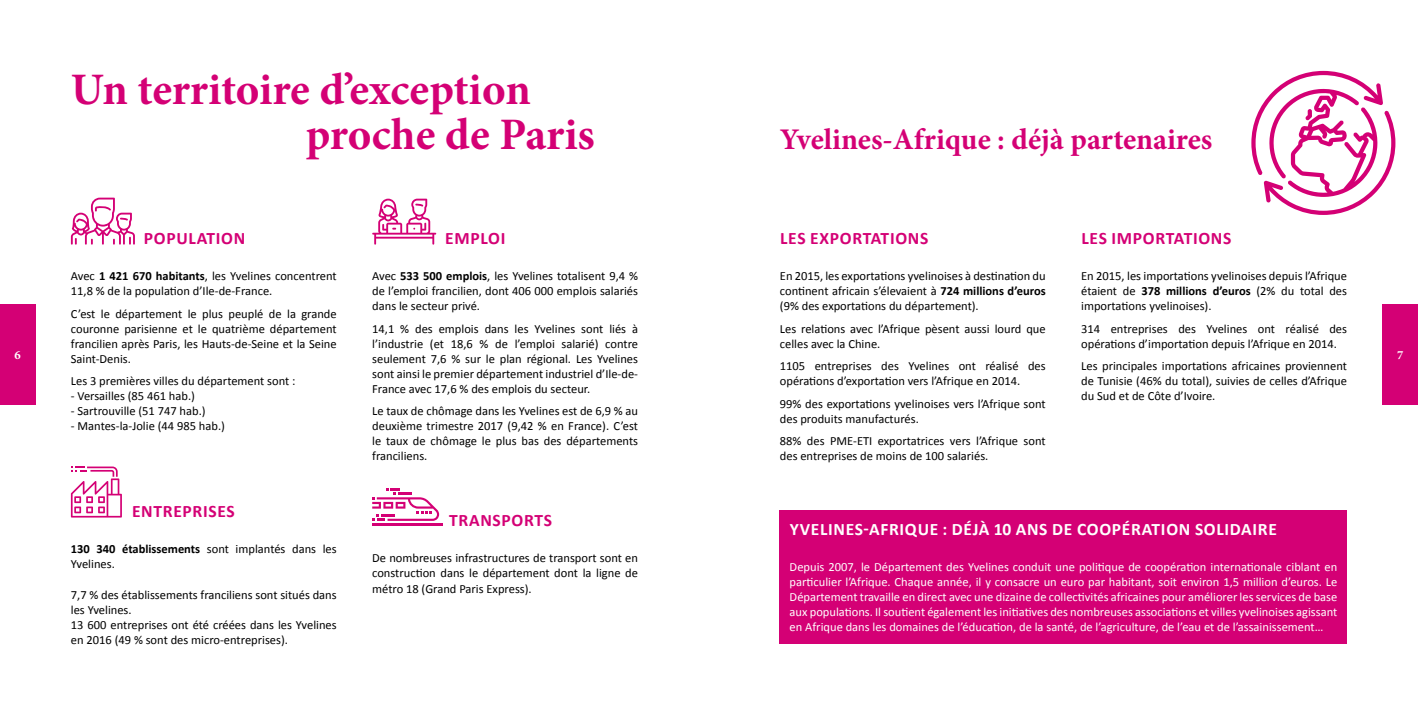
<style>
.page{position:relative;width:1418px;height:709px;background:#fff}
.page>*{position:absolute;margin:0;border:0;box-sizing:border-box;transform-origin:0 0}
.t1{font:700 45px/45px "Minion Pro";letter-spacing:-.005em;color:#d40075}
.t2{font:700 30px "Minion Pro";color:#d40075}
.t3{font:700 17.5px "Calibri";letter-spacing:.04em;color:#d40075}
.t4{font:700 17.5px "Calibri";letter-spacing:.04em;color:#fff}
.t5{font:12.5px/15px "Calibri";color:#000}
.t6{font:12.5px/15px "Calibri";color:#fff;text-align:justify}
.t7{font:700 12.5px "Minion Pro";color:#fff}
.s1{font-weight:700}
</style>
<div class="page">
<div style="left:780px;top:509px;width:566px;height:134px;background:#d40075"></div>
<div style="left:0;top:304px;width:35px;height:100px;background:#d40075"></div>
<div style="left:1382px;top:304px;width:35px;height:100px;background:#d40075"></div>
<svg style="left:1251px;top:71px;width:144px;height:144px"></svg>
<svg style="left:71px;top:198px;width:64px;height:47px"></svg>
<svg style="left:372px;top:199px;width:64px;height:46px"></svg>
<hr style="left:372px;top:523px;width:70px;height:2px;background:#d40075">
<svg style="left:372px;top:488px;width:67px;height:33px"></svg>
<svg style="left:71px;top:466px;width:51px;height:51px"></svg>
<h1 class="t1" style="left:306px;top:66px;width:290px;text-indent:-235px">Un territoire d’exception proche de Paris</h1>
<h2 class="t2" style="left:780px;top:118px;width:434px">Yvelines-Afrique : déjà partenaires</h2>
<h3 class="t3" style="left:144px;top:228px;width:103px">POPULATION</h3>
<p class="t5" style="left:71px;top:268px;width:267px">Avec <span class="s1">1 421 670 habitants</span>, les Yvelines concentrent<br>11,8 % de la population d’Ile-de-France.</p>
<p class="t5" style="left:71px;top:305px;width:267px;text-align:justify">C’est le département le plus peuplé de la grande couronne parisienne et le quatrième département francilien après Paris, les Hauts-de-Seine et la Seine Saint-Denis.</p>
<p class="t5" style="left:71px;top:373px;width:226px">Les 3 premières villes du département sont :</p>
<p class="t5" style="left:71px;top:388px;width:126px">- Versailles (85 461 hab.)</p>
<p class="t5" style="left:71px;top:403px;width:136px">- Sartrouville (51 747 hab.)</p>
<p class="t5" style="left:71px;top:418px;width:155px">- Mantes-la-Jolie (44 985 hab.)</p>
<h3 class="t3" style="left:445px;top:228px;width:62px">EMPLOI</h3>
<p class="t5" style="left:372px;top:268px;width:267px;text-align:justify">Avec <span class="s1">533 500 emplois</span>, les Yvelines totalisent 9,4 % de l’emploi francilien, dont 406 000 emplois salariés dans le secteur privé.</p>
<p class="t5" style="left:372px;top:320px;width:267px;text-align:justify">14,1 % des emplois dans les Yvelines sont liés à l’industrie (et 18,6 % de l’emploi salarié) contre seulement 7,6 % sur le plan régional. Les Yvelines sont ainsi le premier département industriel d’Ile-de-France avec 17,6 % des emplois du secteur.</p>
<p class="t5" style="left:372px;top:403px;width:267px;text-align:justify">Le taux de chômage dans les Yvelines est de 6,9 % au deuxième trimestre 2017 (9,42 % en France). C’est le taux de chômage le plus bas des départements franciliens.</p>
<h3 class="t3" style="left:780px;top:228px;width:150px">LES EXPORTATIONS</h3>
<p class="t5" style="left:780px;top:268px;width:267px;text-align:justify">En 2015, les exportations yvelinoises à destination du continent africain s’élevaient à <span class="s1">724 millions d’euros </span>(9% des exportations du département).</p>
<p class="t5" style="left:780px;top:320px;width:267px">Les relations avec l’Afrique pèsent aussi lourd que celles avec la Chine.</p>
<p class="t5" style="left:780px;top:358px;width:267px">1105 entreprises des Yvelines ont réalisé des opérations d’exportation vers l’Afrique en 2014.</p>
<p class="t5" style="left:780px;top:395px;width:267px">99% des exportations yvelinoises vers l’Afrique sont des produits manufacturés.</p>
<p class="t5" style="left:780px;top:433px;width:267px">88% des PME-ETI exportatrices vers l’Afrique sont des entreprises de moins de 100 salariés.</p>
<h3 class="t3" style="left:1081px;top:228px;width:151px">LES IMPORTATIONS</h3>
<p class="t5" style="left:1081px;top:268px;width:267px;text-align:justify">En 2015, les importations yvelinoises depuis l’Afrique étaient de <span class="s1">378 millions d’euros</span> (2% du total des importations yvelinoises).</p>
<p class="t5" style="left:1081px;top:320px;width:267px">314 entreprises des Yvelines ont réalisé des opérations d’importation depuis l’Afrique en 2014.</p>
<p class="t5" style="left:1081px;top:358px;width:267px;text-align:justify">Les principales importations africaines proviennent de Tunisie (46% du total), suivies de celles d’Afrique du Sud et de Côte d’Ivoire.</p>
<p class="t7" style="left:15px;top:346px;width:8px">6</p>
<p class="t7" style="left:1396px;top:346px;width:8px">7</p>
<h3 class="t3" style="left:132px;top:501px;width:104px">ENTREPRISES</h3>
<p class="t5" style="left:71px;top:541px;width:267px"><span class="s1">130 340 établissements</span> sont implantés dans les<br>Yvelines.</p>
<p class="t5" style="left:71px;top:586px;width:267px">7,7 % des établissements franciliens sont situés dans les Yvelines.<br>13 600 entreprises ont été créées dans les Yvelines en 2016 (49 % sont des micro-entreprises).</p>
<h3 class="t3" style="left:449px;top:510px;width:104px">TRANSPORTS</h3>
<p class="t5" style="left:372px;top:550px;width:267px;text-align:justify">De nombreuses infrastructures de transport sont en construction dans le département dont la ligne de métro 18 (Grand Paris Express).</p>
<h3 class="t4" style="left:790px;top:518px;width:488px">YVELINES-AFRIQUE : DÉJÀ 10 ANS DE COOPÉRATION SOLIDAIRE</h3>
<p class="t6" style="left:789px;top:559px;width:549px">Depuis 2007, le Département des Yvelines conduit une politique de coopération internationale ciblant en particulier l’Afrique. Chaque année, il y consacre un euro par habitant, soit environ 1,5 million d’euros. Le Département travaille en direct avec une dizaine de collectivités africaines pour améliorer les services de base aux populations. Il soutient également les initiatives des nombreuses associations et villes yvelinoises agissant en Afrique dans les domaines de l’éducation, de la santé, de l’agriculture, de l’eau et de l’assainissement…</p>
</div>
